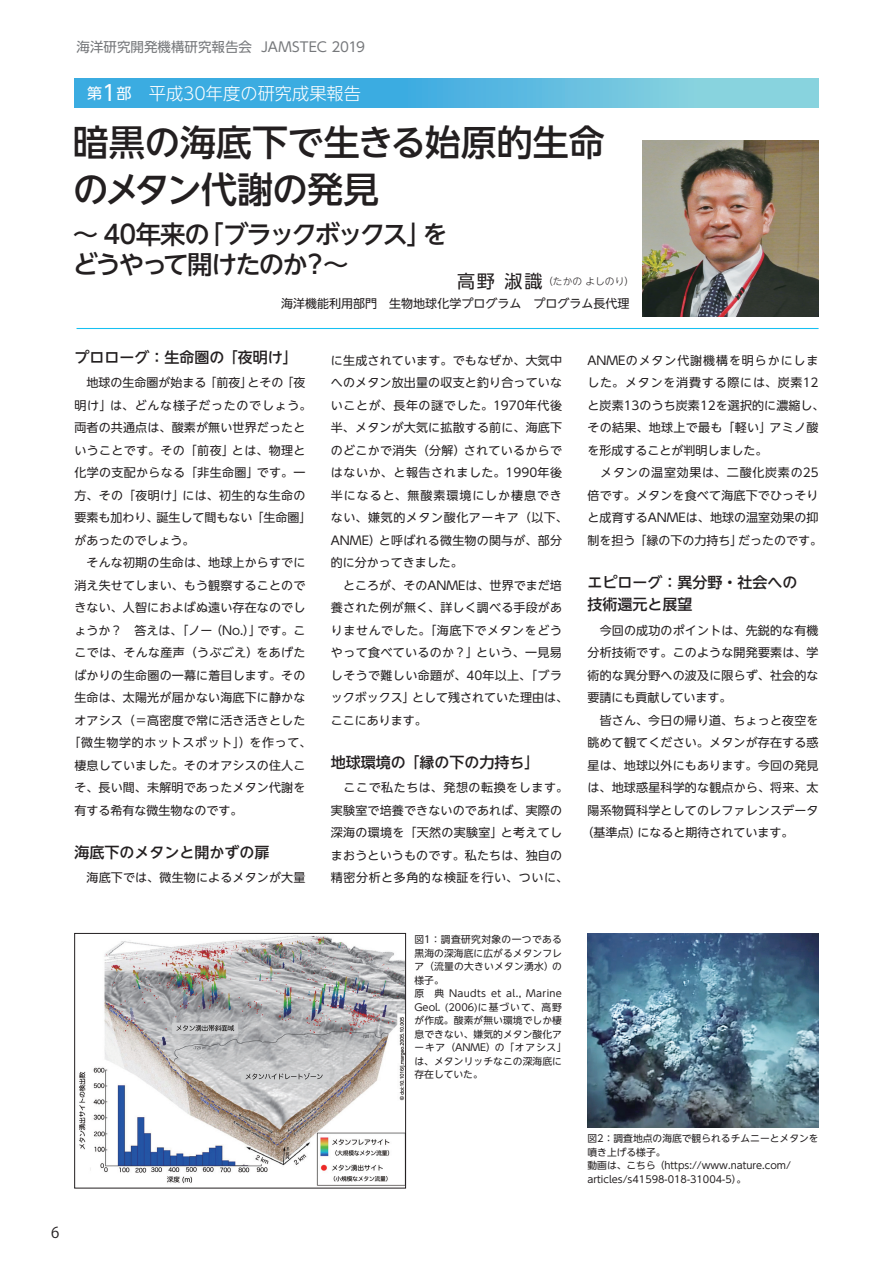
<style>
.page{position:relative;width:893px;height:1263px;background:#fff}
.page>*{position:absolute;margin:0;border:0;box-sizing:border-box;transform-origin:0 0}
.t1{font:500 36px/47.2px "UD Shin Go NT Pr 6 N";letter-spacing:-.01em;color:#231f20}
.t2{font:500 25.5px/30px "UD Shin Go NT Pr 6 N";letter-spacing:-.085em;color:#231f20}
.t3{font:300 17.25px "UD Shin Go NT Pr 6 N";color:#fff}
.t4{font:500 15px/22.5px "UD Shin Go NT Pr 6 N";color:#231f20}
.t5{font:15px "Koz Go Pr 6 N";color:#231f20}
.t6{font:13.5px "UD Shin Go Pro";color:#76787b}
.t7{font:12px/22.5px "UD Shin Go NT Pr 6 N";letter-spacing:.015em;color:#231f20}
.t8{font:12px "UD Shin Go NT Pr 6 N";letter-spacing:.055em;color:#231f20}
.t9{font:12px "UD Shin Go NT Pr 6 N";letter-spacing:.06em;color:#231f20}
.t10{font:9.75px/13.5px "UD Shin Go NT Pr 6 N";letter-spacing:.01em;color:#231f20}
.t11{font:300 9.75px "UD Shin Go NT Pr 6 N";color:#231f20}
.s1{font-weight:400;font-size:15.15px}
.s2{font-weight:400;font-size:21.6px}
.s3{font-weight:400;font-size:18px}
</style>
<div class="page">
<img style="left:642px;top:140px;width:177px;height:176px">
<hr style="left:77px;top:328px;width:742px;height:1px;background:#15c0f2">
<svg style="left:74px;top:78px;width:745px;height:30px;background:#56b9e0"></svg>
<img style="left:79px;top:935px;width:325px;height:251px">
<div style="left:74px;top:933px;width:332px;height:255px;border:1px solid #231f20"></div>
<img style="left:587px;top:933px;width:232px;height:194px">
<p class="t6" style="left:77px;top:36px;width:290px">海洋研究開発機構研究報告会 JAMSTEC 2019</p>
<h3 class="t3" style="left:87px;top:79px;width:275px"><span class="s1">第</span><span class="s2">1</span><span class="s1">部</span>　平成30年度の研究成果報告</h3>
<h1 class="t1" style="left:73px;top:118px;width:533px">暗黒の海底下で生きる始原的生命のメタン代謝の発見</h1>
<h2 class="t2" style="left:73px;top:219px;width:377px">～ 40年来の「ブラックボックス」をどうやって開けたのか？～</h2>
<p class="t11" style="left:457px;top:273px;width:179px"><span class="s3">高野 淑識</span>（たかの よしのり）</p>
<p class="t7" style="left:281px;top:292px;width:349px">海洋機能利用部門　生物地球化学プログラム　プログラム長代理</p>
<p class="t4" style="left:74px;top:345px;width:225px">プロローグ：生命圏の「夜明け」</p>
<p class="t7" style="left:74px;top:371px;width:233px">　地球の生命圏が始まる「前夜」とその「夜</p>
<p class="t9" style="left:74px;top:395px;width:239px">明け」は、どんな様子だったのでしょう。</p>
<p class="t7" style="left:74px;top:416px;width:233px">両者の共通点は、酸素が無い世界だったと</p>
<p class="t7" style="left:74px;top:438px;width:233px">いうことです。その「前夜」とは、物理と</p>
<p class="t7" style="left:74px;top:461px;width:232px">化学の支配からなる「非生命圏」です。一</p>
<p class="t7" style="left:74px;top:483px;width:233px">方、その「夜明け」には、初生的な生命の</p>
<p class="t7" style="left:74px;top:506px;width:239px">要素も加わり、誕生して間もない「生命圏」</p>
<p class="t7" style="left:74px;top:528px;width:121px">があったのでしょう。</p>
<p class="t7" style="left:74px;top:551px;width:233px">　そんな初期の生命は、地球上からすでに</p>
<p class="t7" style="left:74px;top:573px;width:233px">消え失せてしまい、もう観察することので</p>
<p class="t7" style="left:74px;top:596px;width:233px">きない、人智におよばぬ遠い存在なのでし</p>
<p class="t7" style="left:74px;top:618px;width:233px">ょうか？　答えは、「ノー（No.）」です。こ</p>
<p class="t7" style="left:74px;top:641px;width:232px">こでは、そんな産声（うぶごえ）をあげた</p>
<p class="t7" style="left:74px;top:663px;width:233px">ばかりの生命圏の一幕に着目します。その</p>
<p class="t7" style="left:74px;top:686px;width:233px">生命は、太陽光が届かない海底下に静かな</p>
<p class="t7" style="left:74px;top:708px;width:233px">オアシス（＝高密度で常に活き活きとした</p>
<p class="t8" style="left:68px;top:733px;width:245px">「微生物学的ホットスポット」）を作って、</p>
<p class="t7" style="left:74px;top:753px;width:233px">棲息していました。そのオアシスの住人こ</p>
<p class="t7" style="left:74px;top:776px;width:233px">そ、長い間、未解明であったメタン代謝を</p>
<p class="t7" style="left:74px;top:798px;width:169px">有する希有な微生物なのです。</p>
<p class="t4" style="left:74px;top:840px;width:196px">海底下のメタンと開かずの扉</p>
<p class="t7" style="left:74px;top:866px;width:233px">　海底下では、微生物によるメタンが大量</p>
<p class="t7" style="left:331px;top:348px;width:239px">に生成されています。でもなぜか、大気中へのメタン放出量の収支と釣り合っていないことが、長年の謎でした。1970年代後半、メタンが大気に拡散する前に、海底下のどこかで消失（分解）されているからではないか、と報告されました。1990年後半になると、無酸素環境にしか棲息できない、嫌気的メタン酸化アーキア（以下、<br>ANME）と呼ばれる微生物の関与が、部分的に分かってきました。<br>　ところが、そのANMEは、世界でまだ培養された例が無く、詳しく調べる手段がありませんでした。「海底下でメタンをどうやって食べているのか？」という、一見易しそうで難しい命題が、40年以上、「ブラックボックス」として残されていた理由は、ここにあります。</p>
<p class="t4" style="left:331px;top:750px;width:210px">地球環境の「縁の下の力持ち」</p>
<p class="t7" style="left:331px;top:776px;width:239px">　ここで私たちは、発想の転換をします。実験室で培養できないのであれば、実際の深海の環境を「天然の実験室」と考えてしまおうというものです。私たちは、独自の精密分析と多角的な検証を行い、ついに、</p>
<p class="t10" style="left:414px;top:932px;width:154px">図1：調査研究対象の一つである黒海の深海底に広がるメタンフレア（流量の大きいメタン湧水）の様子。<br>原 典 Naudts et al., Marine<br>Geol. (2006)に基づいて、高野が作成。酸素が無い環境でしか棲息できない、嫌気的メタン酸化アーキア（ANME）の「オアシス」は、メタンリッチなこの深海底に存在していた。</p>
<p class="t7" style="left:587px;top:348px;width:238px">ANMEのメタン代謝機構を明らかにしました。メタンを消費する際には、炭素12と炭素13のうち炭素12を選択的に濃縮し、その結果、地球上で最も「軽い」アミノ酸を形成することが判明しました。<br>　メタンの温室効果は、二酸化炭素の25倍です。メタンを食べて海底下でひっそりと成育するANMEは、地球の温室効果の抑制を担う「縁の下の力持ち」だったのです。</p>
<p class="t4" style="left:587px;top:570px;width:211px">エピローグ：異分野・社会への技術還元と展望</p>
<p class="t7" style="left:587px;top:618px;width:233px">　今回の成功のポイントは、先鋭的な有機</p>
<p class="t7" style="left:587px;top:641px;width:233px">分析技術です。このような開発要素は、学</p>
<p class="t7" style="left:587px;top:663px;width:233px">術的な異分野への波及に限らず、社会的な</p>
<p class="t7" style="left:587px;top:686px;width:145px">要請にも貢献しています。</p>
<p class="t7" style="left:587px;top:708px;width:233px">　皆さん、今日の帰り道、ちょっと夜空を</p>
<p class="t7" style="left:587px;top:731px;width:233px">眺めて観てください。メタンが存在する惑</p>
<p class="t7" style="left:587px;top:753px;width:233px">星は、地球以外にもあります。今回の発見</p>
<p class="t7" style="left:587px;top:776px;width:233px">は、地球惑星科学的な観点から、将来、太</p>
<p class="t7" style="left:587px;top:798px;width:233px">陽系物質科学としてのレファレンスデータ</p>
<p class="t7" style="left:581px;top:821px;width:213px">（基準点）になると期待されています。</p>
<p class="t5" style="left:51px;top:1224px;width:10px">6</p>
<p class="t10" style="left:587px;top:1131px;width:233px">図2：調査地点の海底で観られるチムニーとメタンを噴き上げる様子。<br>動画は、こちら（https://www.nature.com/ articles/s41598-018-31004-5）。</p>
</div>
